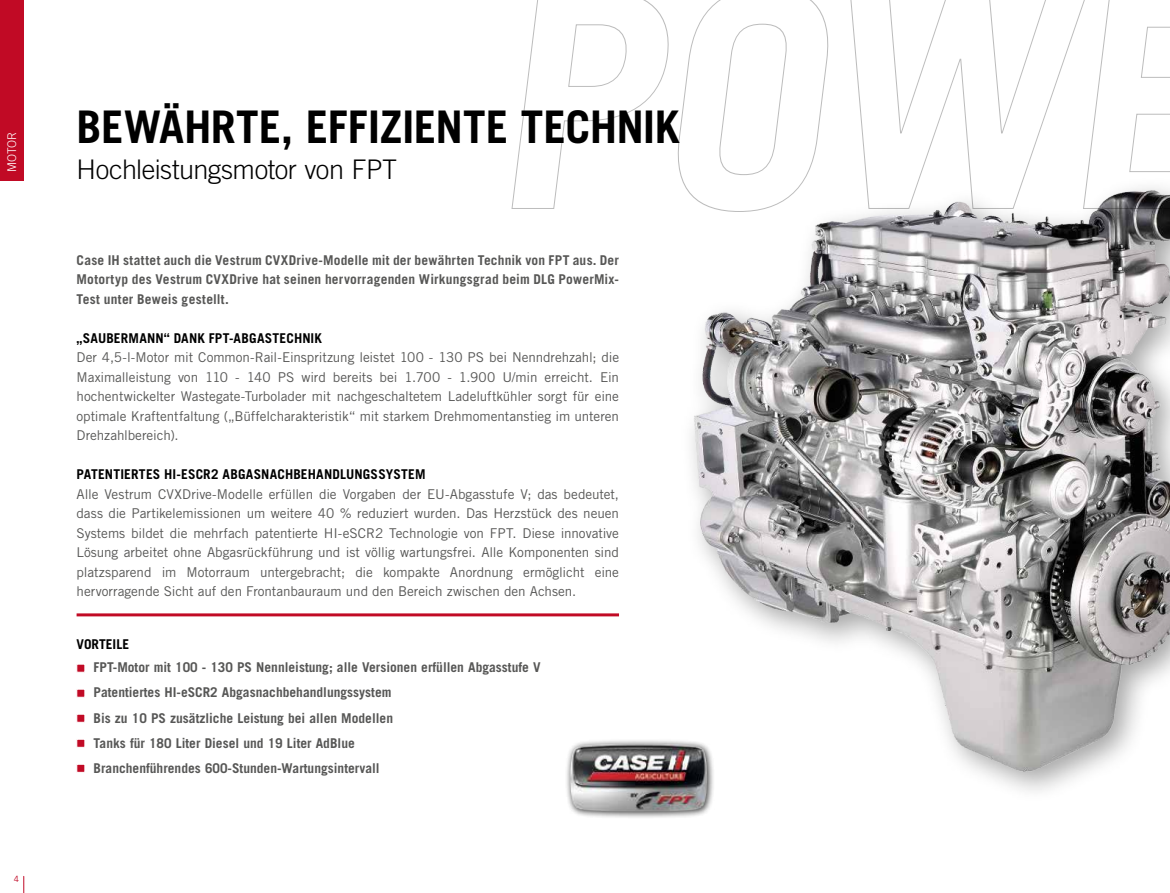
<style>
.page{position:relative;width:1170px;height:893px;background:#fff}
.page>*{position:absolute;margin:0;border:0;box-sizing:border-box;transform-origin:0 0}
.t1{font:700 45px "Trade Gothic LT Pro";letter-spacing:-.01em;color:#000}
.t2{font:300 27px "Trade Gothic LT Pro";letter-spacing:-.015em;color:#000}
.t3{font:13.5px/19.5px "Trade Gothic LT Pro";letter-spacing:-.005em;color:#575756;text-align:justify}
.t4{font:700 13.5px/25px "Trade Gothic LT Pro";color:#575756;text-align:justify}
.t5{font:700 13.5px "Trade Gothic LT Std";letter-spacing:.01em;color:#000}
.t6{font:700 13.5px "Trade Gothic LT Pro";color:#000}
.t7{font:300 12px "Trade Gothic LT Pro";letter-spacing:-.005em;color:#fff}
.t8{font:8.7px "Trade Gothic LT Pro";color:#c10a27}
</style>
<div class="page">
<svg style="left:511px;top:0;width:658px;height:209px"></svg>
<div style="left:565px;top:738px;width:150px;height:82px;background:#000;opacity:.75"></div>
<img style="left:570px;top:744px;width:137px;height:68px">
<div style="left:0;top:0;width:23px;height:181px;background:#c10a25"></div>
<div style="left:77px;top:664px;width:8px;height:8px;background:#c10a25"></div>
<div style="left:77px;top:689px;width:8px;height:8px;background:#c10a25"></div>
<div style="left:77px;top:714px;width:8px;height:8px;background:#c10a25;border:1px solid #fff"></div>
<div style="left:77px;top:739px;width:8px;height:8px;background:#c10a25;border:1px solid #fff"></div>
<div style="left:77px;top:764px;width:8px;height:8px;background:#c10a25;border:1px solid #fff"></div>
<div style="left:680px;top:177px;width:489px;height:626px;background:#000;opacity:.35"></div>
<img style="left:664px;top:167px;width:505px;height:617px">
<svg style="left:23px;top:876px;width:1px;height:17px"></svg>
<p class="t7" style="left:5px;top:172px;width:42px;rotate:-90deg">MOTOR</p>
<p class="t8" style="left:14px;top:874px;width:7px">4</p>
<h1 class="t1" style="left:77px;top:99px;width:604px">BEWÄHRTE, EFFIZIENTE TECHNIK</h1>
<h2 class="t2" style="left:77px;top:153px;width:322px">Hochleistungsmotor von FPT</h2>
<p class="t4" style="left:77px;top:250px;width:544px;line-height:19.5px">Case IH stattet auch die Vestrum CVXDrive-Modelle mit der bewährten Technik von FPT aus. Der Motortyp des Vestrum CVXDrive hat seinen hervorragenden Wirkungsgrad beim DLG PowerMix-Test unter Beweis gestellt.</p>
<p class="t5" style="left:77px;top:330px;width:247px">„SAUBERMANN“ DANK FPT-ABGASTECHNIK</p>
<p class="t3" style="left:77px;top:348px;width:544px">Der 4,5-l-Motor mit Common-Rail-Einspritzung leistet 100 - 130 PS bei Nenndrehzahl; die Maximalleistung von 110 - 140 PS wird bereits bei 1.700 - 1.900 U/min erreicht. Ein hochentwickelter Wastegate-Turbolader mit nachgeschaltetem Ladeluftkühler sorgt für eine optimale Kraftentfaltung („Büffelcharakteristik“ mit starkem Drehmomentanstieg im unteren Drehzahlbereich).</p>
<p class="t5" style="left:77px;top:466px;width:350px">PATENTIERTES HI-ESCR2 ABGASNACHBEHANDLUNGSSYSTEM</p>
<p class="t3" style="left:77px;top:484px;width:544px">Alle Vestrum CVXDrive-Modelle erfüllen die Vorgaben der EU-Abgasstufe V; das bedeutet, dass die Partikelemissionen um weitere 40 % reduziert wurden. Das Herzstück des neuen Systems bildet die mehrfach patentierte HI-eSCR2 Technologie von FPT. Diese innovative Lösung arbeitet ohne Abgasrückführung und ist völlig wartungsfrei. Alle Komponenten sind platzsparend im Motorraum untergebracht; die kompakte Anordnung ermöglicht eine hervorragende Sicht auf den Frontanbauraum und den Bereich zwischen den Achsen.</p>
<p class="t6" style="left:77px;top:636px;width:54px">VORTEILE</p>
<p class="t4" style="left:94px;top:655px;width:448px;text-align:left">FPT-Motor mit 100 - 130 PS Nennleistung; alle Versionen erfüllen Abgasstufe V Patentiertes HI-eSCR2 Abgasnachbehandlungssystem<br>Bis zu 10 PS zusätzliche Leistung bei allen Modellen<br>Tanks für 180 Liter Diesel und 19 Liter AdBlue<br>Branchenführendes 600-Stunden-Wartungsintervall</p>
</div>
